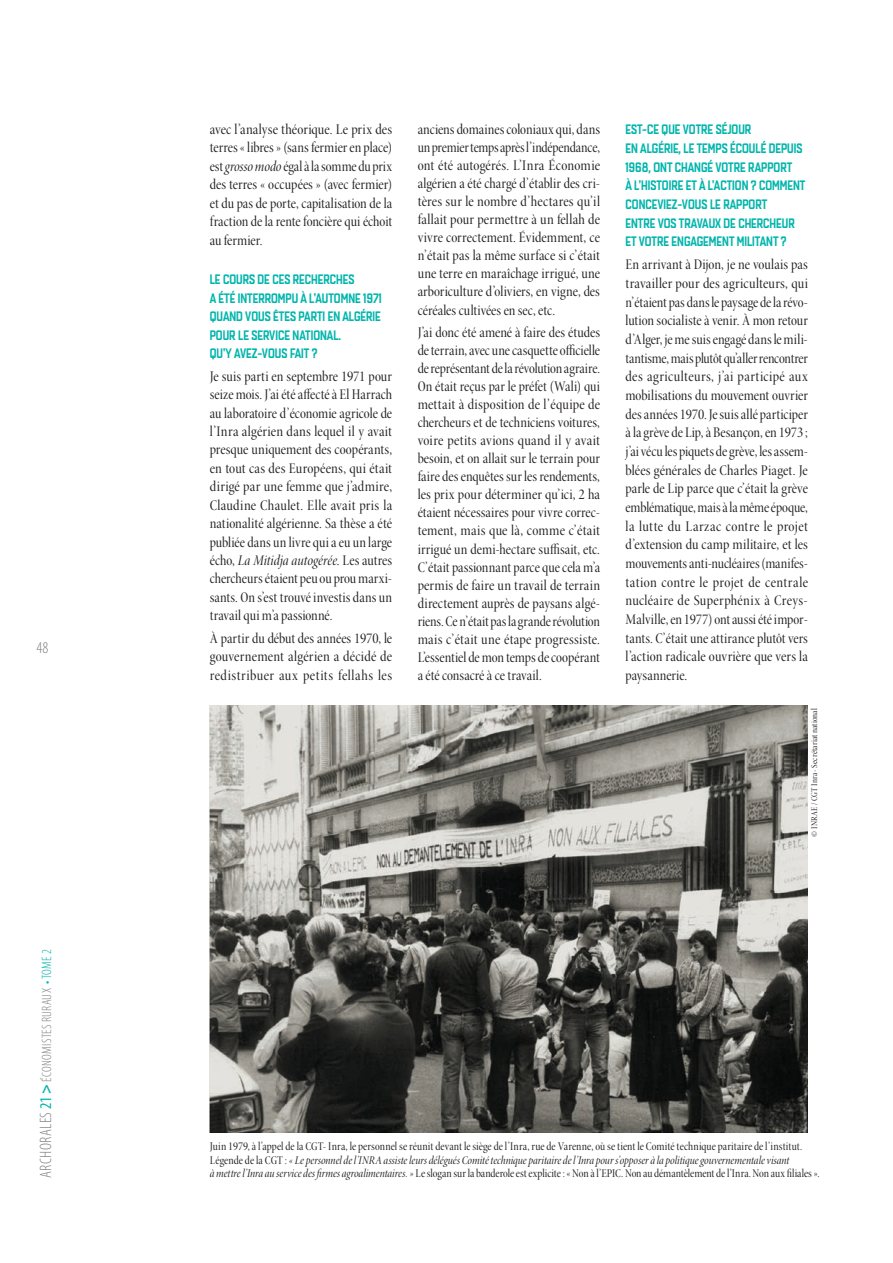
<style>
.page{position:relative;width:893px;height:1263px;background:#fff}
.page>*{position:absolute;margin:0;border:0;box-sizing:border-box;transform-origin:0 0}
.t1{font:300 condensed 16.5px "Myriad Pro";color:#808285}
.t2{font:15px/18px "Minion Pro Cn Disp";letter-spacing:.005em;color:#231f20;text-align:justify}
.t3{font:15px "Minion Pro Cn It Disp";letter-spacing:.005em;color:#231f20}
.t4{font:13.5px/18.6px "Quarca Con Med";color:#00b5ac}
.t5{font:300 condensed 13.5px "Myriad Pro";letter-spacing:.02em;color:#808285}
.t6{font:12px "Minion Pro Cn Disp";letter-spacing:.005em;color:#231f20}
.t7{font:12px "Minion Pro Cn It Disp";color:#231f20}
.t8{font:9px "Minion Pro Cn Disp";letter-spacing:.02em;color:#231f20}
.s1{font-size:16.5px}
.s2{font-weight:400;font-size:16.5px;color:#00b5ac}
.s3{font-weight:700;font-size:16.5px;color:#00b5ac}
.s4{color:#00b5ac}
.s5{font-family:"Minion Pro Cn It Disp"}
.s6{font-family:"Minion Pro Cn Disp"}
</style>
<div class="page">
<img style="left:210px;top:706px;width:598px;height:426px">
<p class="t1" style="left:37px;top:639px;width:13px">48</p>
<p class="t5" style="left:40px;top:1178px;width:230px;rotate:-90deg"><span class="s1">ARCHORALES</span><span class="s2">21</span> <span class="s3">&gt;</span> ÉCONOMISTES RURAUX <span class="s4">• TOME 2</span></p>
<p class="t2" style="left:210px;top:120px;width:184px;line-height:18.5px">avec l’analyse théorique. Le prix des terres « libres » (sans fermier en place) est <span class="s5">grosso modo</span> égal à la somme du prix des terres « occupées » (avec fermier) et du pas de porte, capitalisation de la fraction de la rente foncière qui échoit au fermier.</p>
<p class="t4" style="left:210px;top:270px;width:174px">LE COURS DE CES RECHERCHES<br>A ÉTÉ INTERROMPU À L’AUTOMNE 1971<br>QUAND VOUS ÊTES PARTI EN ALGÉRIE<br>POUR LE SERVICE NATIONAL.<br>QU’Y AVEZ-VOUS FAIT ?</p>
<p class="t2" style="left:210px;top:367px;width:184px;line-height:18.5px">Je suis parti en septembre 1971 pour seize mois. J’ai été affecté à El Harrach au laboratoire d’économie agricole de l’Inra algérien dans lequel il y avait presque uniquement des coopérants, en tout cas des Européens, qui était dirigé par une femme que j’admire, Claudine Chaulet. Elle avait pris la nationalité algérienne. Sa thèse a été publiée dans un livre qui a eu un large</p>
<p class="t3" style="left:210px;top:551px;width:184px"><span class="s6">écho,</span> La Mitidja autogérée<span class="s6">. Les autres</span></p>
<p class="t2" style="left:210px;top:570px;width:184px;line-height:18.5px">chercheurs étaient peu ou prou marxi&shy;sants. On s’est trouvé investis dans un travail qui m’a passionné.</p>
<p class="t2" style="left:210px;top:629px;width:184px;line-height:18.5px">À partir du début des années 1970, le gouvernement algérien a décidé de redistribuer aux petits fellahs les</p>
<p class="t2" style="left:418px;top:121px;width:184px">anciens domaines coloniaux qui, dans un premier temps après l’indépendance, ont été autogérés. L’Inra Économie algérien a été chargé d’établir des cri&shy;tères sur le nombre d’hectares qu’il fallait pour permettre à un fellah de vivre correctement. Évidemment, ce n’était pas la même surface si c’était une terre en maraîchage irrigué, une arboriculture d’oliviers, en vigne, des céréales cultivées en sec, etc.</p>
<p class="t2" style="left:418px;top:323px;width:184px">J’ai donc été amené à faire des études de terrain, avec une casquette officielle de représentant de la révolution agraire.<br>On était reçus par le préfet (Wali) qui mettait à disposition de l’équipe de chercheurs et de techniciens voitures, voire petits avions quand il y avait besoin, et on allait sur le terrain pour faire des enquêtes sur les rendements, les prix pour déterminer qu’ici, 2 ha étaient nécessaires pour vivre correc&shy;tement, mais que là, comme c’était irrigué un demi-hectare suffisait, etc.<br>C’était passionnant parce que cela m’a permis de faire un travail de terrain directement auprès de paysans algé&shy;riens. Ce n’était pas la grande révolution mais c’était une étape progressiste.<br>L’essentiel de mon temps de coopérant a été consacré à ce travail.</p>
<p class="t4" style="left:626px;top:120px;width:181px">EST-CE QUE VOTRE SÉJOUR<br>EN ALGÉRIE, LE TEMPS ÉCOULÉ DEPUIS<br>1968, ONT CHANGÉ VOTRE RAPPORT<br>À L’HISTOIRE ET À L’ACTION ? COMMENT<br>CONCEVIEZ-VOUS LE RAPPORT<br>ENTRE VOS TRAVAUX DE CHERCHEUR<br>ET VOTRE ENGAGEMENT MILITANT ?</p>
<p class="t2" style="left:626px;top:256px;width:184px;line-height:18.6px">En arrivant à Dijon, je ne voulais pas travailler pour des agriculteurs, qui n’étaient pas dans le paysage de la révo&shy;lution socialiste à venir. À mon retour d’Alger, je me suis engagé dans le mili&shy;tantisme, mais plutôt qu’aller rencontrer des agriculteurs, j’ai participé aux mobilisations du mouvement ouvrier des années 1970. Je suis allé participer à la grève de Lip, à Besançon, en 1973 ; j’ai vécu les piquets de grève, les assem&shy;blées générales de Charles Piaget. Je parle de Lip parce que c’était la grève emblématique, mais à la même époque, la lutte du Larzac contre le projet d’extension du camp militaire, et les mouvements anti-nucléaires (manifes&shy;tation contre le projet de centrale nucléaire de Superphénix à Creys-Malville, en 1977) ont aussi été impor&shy;tants. C’était une attirance plutôt vers l’action radicale ouvrière que vers la paysannerie.</p>
<p class="t8" style="left:809px;top:837px;width:130px;rotate:-90deg">© INRAE / CGT Inra - Secrétariat national</p>
<p class="t6" style="left:210px;top:1139px;width:594px">Juin 1979, à l’appel de la CGT- Inra, le personnel se réunit devant le siège de l’Inra, rue de Varenne, où se tient le Comité technique paritaire de l’institut.</p>
<p class="t7" style="left:210px;top:1152px;width:581px"><span class="s6">Légende de la CGT :</span> « Le personnel de l’INRA assiste leurs délégués Comité technique paritaire de l’Inra pour s’opposer à la politique gouvernementale visant</p>
<p class="t6" style="left:210px;top:1166px;width:611px"><span class="s5">à mettre l’Inra au service des firmes agroalimentaires. »</span> Le slogan sur la banderole est explicite : « Non à l’EPIC. Non au démantèlement de l’Inra. Non aux filiales ».</p>
</div>
